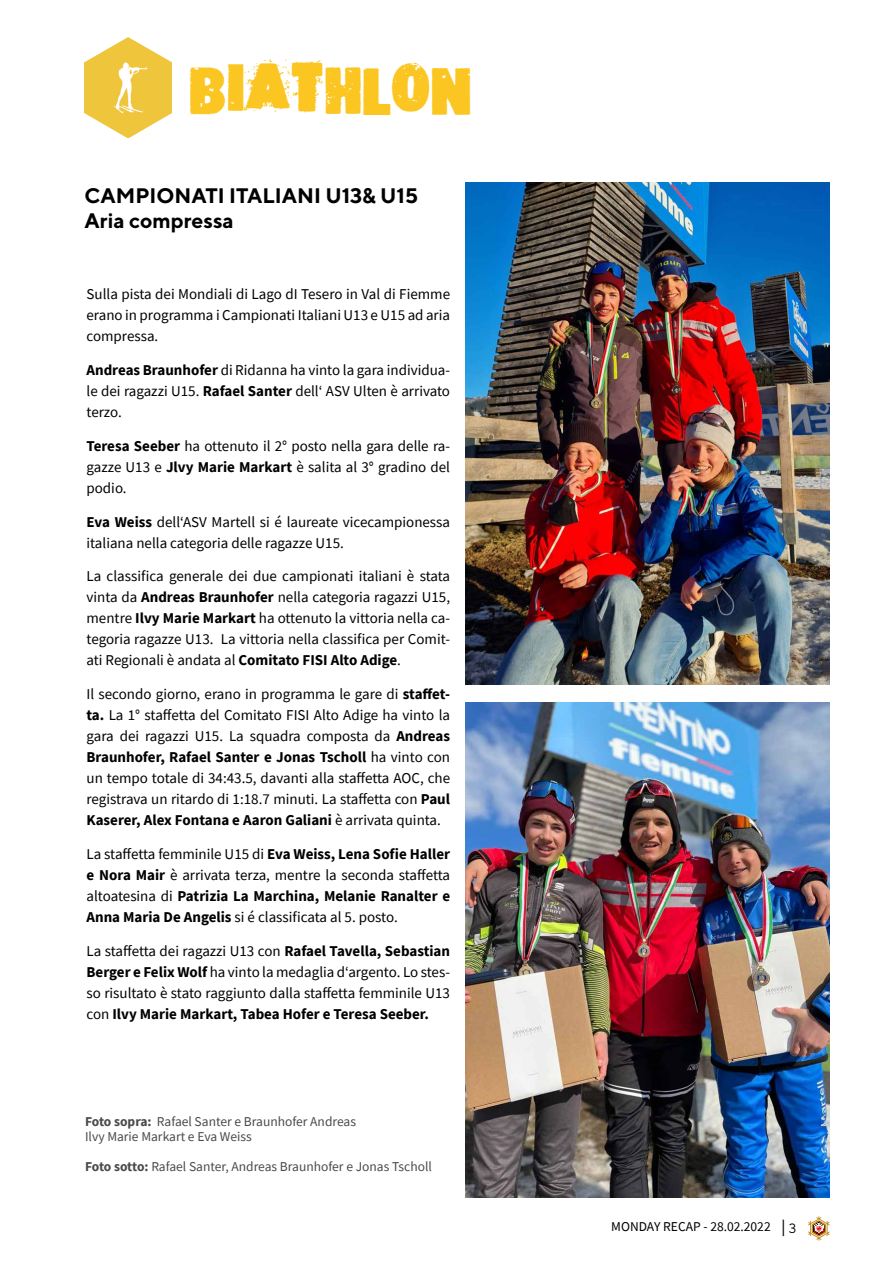
<style>
.page{position:relative;width:893px;height:1263px;background:#fff}
.page>*{position:absolute;margin:0;border:0;box-sizing:border-box;transform-origin:0 0}
.t1{font:45px "Freepress";color:#fbc621}
.t2{font:700 21px/25.5px "TT Norms";color:#000}
.t3{font:15px/21px "Source Sans Pro";color:#000;text-align:justify}
.t4{font:13.5px/15px "Source Sans Pro";color:#484b4a}
.t5{font:13.5px "Source Sans Pro";color:#000}
.s1{font-weight:700}
.s2{font-family:"Myriad Pro";font-size:16.5px}
.s3{font-family:"TT Norms"}
</style>
<div class="page">
<svg style="left:808px;top:1216px;width:21px;height:25px"></svg>
<img style="left:466px;top:182px;width:363px;height:502px">
<img style="left:84px;top:37px;width:87px;height:101px">
<img style="left:466px;top:702px;width:363px;height:495px">
<h1 class="t1" style="left:189px;top:58px;width:284px">BIATHLON</h1>
<h2 class="t2" style="left:85px;top:182px;width:335px">CAMPIONATI ITALIANI U13&amp; U15<br>Aria compressa</h2>
<p class="t3" style="left:87px;top:284px;width:365px">Sulla pista dei Mondiali di Lago dI Tesero in Val di Fiemme erano in programma i Campionati Italiani U13 e U15 ad aria compressa.</p>
<p class="t3" style="left:87px;top:359px;width:365px"><span class="s1">Andreas Braunhofer</span> di Ridanna ha vinto la gara individua&shy;le dei ragazzi U15. <span class="s1">Rafael Santer</span> dell‘ ASV Ulten è arrivato terzo.</p>
<p class="t3" style="left:87px;top:435px;width:365px"><span class="s1">Teresa Seeber</span> ha ottenuto il 2° posto nella gara delle ra&shy;gazze U13 e <span class="s1">Jlvy Marie Markart</span> è salita al 3° gradino del podio.</p>
<p class="t3" style="left:87px;top:511px;width:365px"><span class="s1">Eva Weiss</span> dell‘ASV Martell si é laureate vicecampionessa italiana nella categoria delle ragazze U15.</p>
<p class="t3" style="left:87px;top:566px;width:365px">La classifica generale dei due campionati italiani è stata vinta da <span class="s1">Andreas Braunhofer</span> nella categoria ragazzi U15, mentre <span class="s1">Ilvy Marie Markart</span> ha ottenuto la vittoria nella ca&shy;tegoria ragazze U13. La vittoria nella classifica per Comit&shy;ati Regionali è andata al <span class="s1">Comitato FISI Alto Adige</span>.</p>
<p class="t3" style="left:87px;top:683px;width:365px">Il secondo giorno, erano in programma le gare di <span class="s1">staffet&shy;ta.</span> La 1° staffetta del Comitato FISI Alto Adige ha vinto la gara dei ragazzi U15. La squadra composta da <span class="s1">Andreas Braunhofer, Rafael Santer e Jonas Tscholl</span> ha vinto con un tempo totale di 34:43.5, davanti alla staffetta AOC, che registrava un ritardo di 1:18.7 minuti. La staffetta con <span class="s1">Paul Kaserer, Alex Fontana e Aaron Galiani</span> è arrivata quinta.</p>
<p class="t3" style="left:87px;top:843px;width:365px">La staffetta femminile U15 di <span class="s1">Eva Weiss, Lena Sofie Haller e Nora Mair</span> è arrivata terza, mentre la seconda staffetta altoatesina di <span class="s1">Patrizia La Marchina, Melanie Ranalter e Anna Maria De Angelis</span> si é classificata al 5. posto.</p>
<p class="t3" style="left:87px;top:940px;width:365px">La staffetta dei ragazzi U13 con <span class="s1">Rafael Tavella, Sebastian Berger e Felix Wolf</span> ha vinto la medaglia d‘argento. Lo stes&shy;so risultato è stato raggiunto dalla staffetta femminile U13 con <span class="s1">Ilvy Marie Markart, Tabea Hofer e Teresa Seeber.</span></p>
<p class="t4" style="left:85px;top:1114px;width:272px"><span class="s1">Foto sopra:</span> Rafael Santer e Braunhofer Andreas<br>Ilvy Marie Markart e Eva Weiss</p>
<p class="t4" style="left:85px;top:1159px;width:348px"><span class="s1">Foto sotto:</span> Rafael Santer, Andreas Braunhofer e Jonas Tscholl</p>
<p class="t5" style="left:611px;top:1218px;width:187px">MONDAY RECAP - 28.02.2022 <span class="s2">|</span> <span class="s3">3</span></p>
</div>
